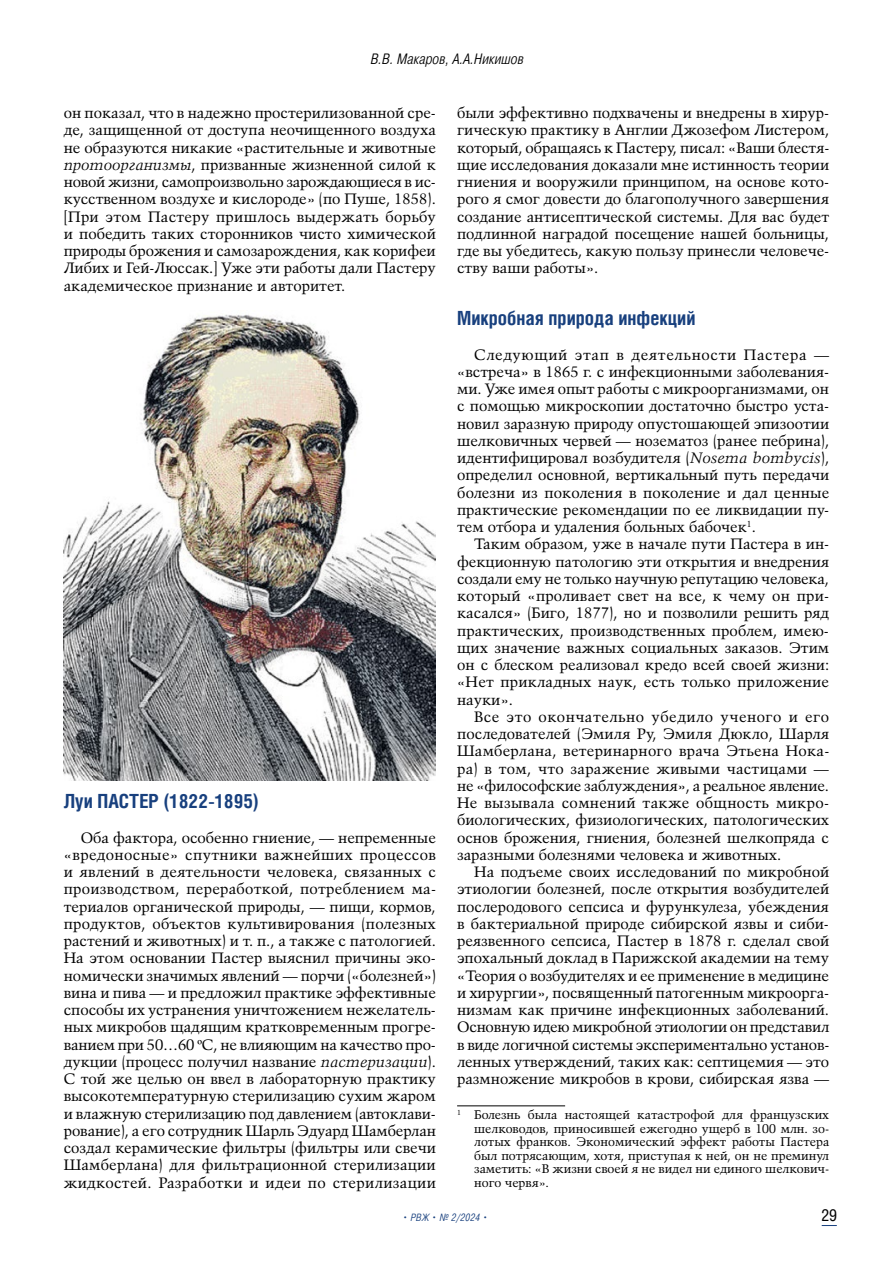
<style>
.page{position:relative;width:893px;height:1263px;background:#fff}
.page>*{position:absolute;margin:0;border:0;box-sizing:border-box;transform-origin:0 0}
.t1{font:700 19.5px "Helios Cond";color:#18407e}
.t2{font:16.5px "Helios Cond";color:#000}
.t3{font:15px/17.2px "Talisman";color:#000;text-align:justify}
.t4{font:italic 300 15px "Pragmatica Cond";color:#000}
.t5{font:12.45px/13.5px "Talisman";color:#000;text-align:justify}
.t6{font:italic 300 10.5px "Pragmatica Cond";letter-spacing:.02em;color:#18407e}
.s1{font-style:italic}
.s2{font-family:"Times New Roman"}
</style>
<div class="page">
<svg style="left:822px;top:1225px;width:15px;height:1px"></svg>
<hr style="left:457px;top:1105px;width:108px;height:1px;background:#000">
<img style="left:64px;top:314px;width:372px;height:467px">
<p class="t4" style="left:370px;top:50px;width:155px">В.В. Макаров, А.А.Никишов</p>
<p class="t3" style="left:64px;top:104px;width:374px">он показал, что в надежно простерилизованной сре&shy;де, защищенной от доступа неочищенного воздуха не образуются никакие «растительные и животные <span class="s1">протоорганизмы</span>, призванные жизненной силой к новой жизни, самопроизвольно зарождающиеся в ис&shy;кусственном воздухе и кислороде» (по Пуше, 1858). [При этом Пастеру пришлось выдержать борьбу и победить таких сторонников чисто химической природы брожения и самозарождения, как корифеи Либих и Гей-Люссак.] Уже эти работы дали Пастеру академическое признание и авторитет.</p>
<h1 class="t1" style="left:64px;top:789px;width:197px">Луи ПАСТЕР (1822-1895)</h1>
<p class="t3" style="left:64px;top:829px;width:374px;text-indent:17px">Оба фактора, особенно гниение, — непременные «вредоносные» спутники важнейших процессов и явлений в деятельности человека, связанных с производством, переработкой, потреблением ма&shy;териалов органической природы, — пищи, кормов, продуктов, объектов культивирования (полезных растений и животных) и т. п., а также с патологией.<br>На этом основании Пастер выяснил причины эко&shy;номически значимых явлений — порчи («болезней») вина и пива — и предложил практике эффективные способы их устранения уничтожением нежелатель&shy;ных микробов щадящим кратковременным прогре&shy;ванием при 50…60 <span class="s2">º</span>С, не влияющим на качество про&shy;дукции (процесс получил название <span class="s1">пастеризации</span>).<br>С той же целью он ввел в лабораторную практику высокотемпературную стерилизацию сухим жаром и влажную стерилизацию под давлением (автоклави&shy;рование), а его сотрудник Шарль Эдуард Шамберлан создал керамические фильтры (фильтры или свечи Шамберлана) для фильтрационной стерилизации жидкостей. Разработки и идеи по стерилизации</p>
<p class="t3" style="left:457px;top:104px;width:374px">были эффективно подхвачены и внедрены в хирур&shy;гическую практику в Англии Джозефом Листером, который, обращаясь к Пастеру, писал: «Ваши блестя&shy;щие исследования доказали мне истинность теории гниения и вооружили принципом, на основе кото&shy;рого я смог довести до благополучного завершения создание антисептической системы. Для вас будет подлинной наградой посещение нашей больницы, где вы убедитесь, какую пользу принесли человече&shy;ству ваши работы».</p>
<h1 class="t1" style="left:457px;top:306px;width:240px">Микробная природа инфекций</h1>
<p class="t3" style="left:457px;top:346px;width:374px;text-indent:17px">Следующий этап в деятельности Пастера — «встреча» в 1865 г. с инфекционными заболевания&shy;ми. Уже имея опыт работы с микроорганизмами, он с помощью микроскопии достаточно быстро уста&shy;новил заразную природу опустошающей эпизоотии шелковичных червей — нозематоз (ранее пебрина), идентифицировал возбудителя (<span class="s1">Nosema bombycis</span>), определил основной, вертикальный путь передачи болезни из поколения в поколение и дал ценные практические рекомендации по ее ликвидации пу&shy;тем отбора и удаления больных бабочек<sup>1</sup>.</p>
<p class="t3" style="left:457px;top:535px;width:374px;text-indent:17px">Таким образом, уже в начале пути Пастера в ин&shy;фекционную патологию эти открытия и внедрения создали ему не только научную репутацию человека, который «проливает свет на все, к чему он при&shy;касался» (Биго, 1877), но и позволили решить ряд практических, производственных проблем, имею&shy;щих значение важных социальных заказов. Этим он с блеском реализовал кредо всей своей жизни: «Нет прикладных наук, есть только приложение науки».</p>
<p class="t3" style="left:457px;top:708px;width:374px;text-indent:17px">Все это окончательно убедило ученого и его последователей (Эмиля Ру, Эмиля Дюкло, Шарля Шамберлана, ветеринарного врача Этьена Нока&shy;ра) в том, что заражение живыми частицами — не «философские заблуждения», а реальное явление.<br>Не вызывала сомнений также общность микро&shy;биологических, физиологических, патологических основ брожения, гниения, болезней шелкопряда с заразными болезнями человека и животных.</p>
<p class="t3" style="left:457px;top:863px;width:374px;text-indent:17px">На подъеме своих исследований по микробной этиологии болезней, после открытия возбудителей послеродового сепсиса и фурункулеза, убеждения в бактериальной природе сибирской язвы и сиби&shy;реязвенного сепсиса, Пастер в 1878 г. сделал свой эпохальный доклад в Парижской академии на тему «Теория о возбудителях и ее применение в медицине и хирургии», посвященный патогенным микроорга&shy;низмам как причине инфекционных заболеваний.<br>Основную идею микробной этиологии он представил в виде логичной системы экспериментально установ&shy;ленных утверждений, таких как: септицемия — это размножение микробов в крови, сибирская язва —</p>
<p class="t5" style="left:474px;top:1108px;width:357px;text-indent:-17px"><sup>1</sup> Болезнь была настоящей катастрофой для французских шелководов, приносившей ежегодно ущерб в 100 млн. зо&shy;лотых франков. Экономический эффект работы Пастера был потрясающим, хотя, приступая к ней, он не преминул заметить: «В жизни своей я не видел ни единого шелкович&shy;ного червя».</p>
<p class="t6" style="left:403px;top:1211px;width:86px">• РВЖ • № 2/2024 •</p>
<p class="t2" style="left:821px;top:1205px;width:17px">29</p>
</div>
